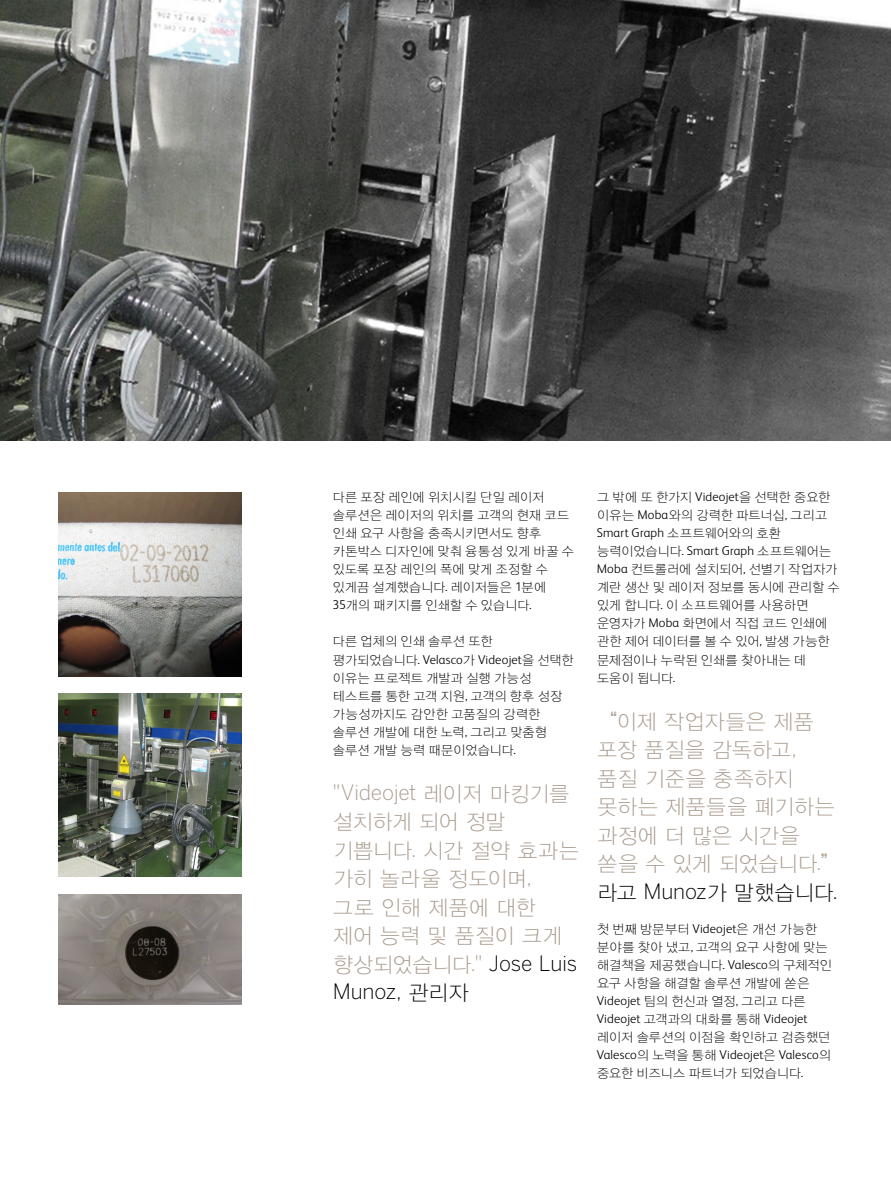
<style>
.page{position:relative;width:891px;height:1188px;background:#fff}
.page>*{position:absolute;margin:0;border:0;box-sizing:border-box;transform-origin:0 0}
.t1{font:21px/28.5px "YDIYGO110 KS Cpc EUC H";letter-spacing:-.05em;color:#a99b8d}
.t2{font:300 21px/28.5px "Benton Gothic";letter-spacing:-.01em;color:#000}
.t3{font:300 21px "Benton Gothic";letter-spacing:-.02em;color:#a99b8d}
.t4{font:12.75px/18px "YDIYGO110 KS Cpc EUC H";letter-spacing:-.045em;color:#000}
.t5{font:300 12.75px "FS Albert Pro";letter-spacing:.01em;color:#000}
.s1{font-family:"FS Albert Pro";font-weight:300}
.s2{font-family:"YDIYGO110 KS Cpc EUC H";font-weight:400}
.s3{font-family:"Benton Gothic";font-weight:300}
.s4{font-family:"YDIYGO110 KS Cpc EUC H";font-weight:400;color:#a99b8d}
.s5{color:#a99b8d}
.s6{color:#000}
.s7{font-family:"Benton Gothic";font-weight:300;color:#000}
</style>
<div class="page">
<img style="left:0;top:0;width:891px;height:441px">
<img style="left:58px;top:492px;width:184px;height:184px">
<img style="left:58px;top:693px;width:184px;height:184px">
<img style="left:58px;top:894px;width:184px;height:111px">
<p class="t4" style="left:333px;top:489px;width:243px">다른 포장 레인에 위치시킬 단일 레이저 솔루션은 레이저의 위치를 고객의 현재 코드 인쇄 요구 사항을 충족시키면서도 향후 카톤박스 디자인에 맞춰 융통성 있게 바꿀 수 있도록 포장 레인의 폭에 맞게 조정할 수 있게끔 설계했습니다<span class="s1">.</span> 레이저들은 <span class="s1">1</span>분에<br><span class="s1">35</span>개의 패키지를 인쇄할 수 있습니다<span class="s1">.</span></p>
<p class="t4" style="left:333px;top:633px;width:162px">다른 업체의 인쇄 솔루션 또한</p>
<p class="t5" style="left:333px;top:650px;width:243px"><span class="s2">평가되었습니다</span>. Velasco<span class="s2">가</span> Videojet<span class="s2">을 선택한</span></p>
<p class="t4" style="left:333px;top:669px;width:231px">이유는 프로젝트 개발과 실행 가능성 테스트를 통한 고객 지원<span class="s1">,</span> 고객의 향후 성장 가능성까지도 감안한 고품질의 강력한 솔루션 개발에 대한 노력<span class="s1">,</span> 그리고 맞춤형 솔루션 개발 능력 때문이었습니다<span class="s1">.</span></p>
<h1 class="t3" style="left:333px;top:780px;width:239px">"Videojet <span class="s2">레이저 마킹기를</span></h1>
<h1 class="t1" style="left:333px;top:808px;width:248px">설치하게 되어 정말 기쁩니다<span class="s3">.</span> 시간 절약 효과는 가히 놀라울 정도이며<span class="s3">,<br></span>그로 인해 제품에 대한 제어 능력 및 품질이 크게</h1>
<h1 class="t2" style="left:333px;top:949px;width:246px"><span class="s4">향상되었습니다</span><span class="s5">."</span> Jose Luis<br>Munoz, <span class="s2">관리자</span></h1>
<p class="t4" style="left:597px;top:489px;width:235px">그 밖에 또 한가지 <span class="s1">Videojet</span>을 선택한 중요한 이유는 <span class="s1">Moba</span>와의 강력한 파트너십<span class="s1">,</span> 그리고</p>
<p class="t5" style="left:597px;top:524px;width:186px">Smart Graph <span class="s2">소프트웨어와의 호환</span></p>
<p class="t4" style="left:597px;top:543px;width:245px">능력이었습니다<span class="s1">. Smart Graph</span> 소프트웨어는<br><span class="s1">Moba</span> 컨트롤러에 설치되어<span class="s1">,</span> 선별기 작업자가 계란 생산 및 레이저 정보를 동시에 관리할 수 있게 합니다<span class="s1">.</span> 이 소프트웨어를 사용하면 운영자가 <span class="s1">Moba</span> 화면에서 직접 코드 인쇄에 관한 제어 데이터를 볼 수 있어<span class="s1">,</span> 발생 가능한 문제점이나 누락된 인쇄를 찾아내는 데 도움이 됩니다<span class="s1">.</span></p>
<h1 class="t1" style="left:597px;top:708px;width:246px">“이제 작업자들은 제품 포장 품질을 감독하고<span class="s3">, </span>품질 기준을 충족하지 못하는 제품들을 폐기하는 과정에 더 많은 시간을 쏟을 수 있게 되었습니다<span class="s3">.</span>” <span class="s6">라고</span> <span class="s7">Munoz</span><span class="s6">가 말했습니다</span><span class="s7">.</span></h1>
<p class="t4" style="left:597px;top:920px;width:237px">첫 번째 방문부터 <span class="s1">Videojet</span>은 개선 가능한 분야를 찾아 냈고<span class="s1">,</span> 고객의 요구 사항에 맞는 해결책을 제공했습니다<span class="s1">. Valesco</span>의 구체적인 요구 사항을 해결할 솔루션 개발에 쏟은<br><span class="s1">Videojet</span> 팀의 헌신과 열정<span class="s1">,</span> 그리고 다른</p>
<p class="t5" style="left:597px;top:1010px;width:213px">Videojet <span class="s2">고객과의 대화를 통해</span> Videojet</p>
<p class="t4" style="left:597px;top:1028px;width:235px">레이저 솔루션의 이점을 확인하고 검증했던</p>
<p class="t5" style="left:597px;top:1046px;width:236px">Valesco<span class="s2">의 노력을 통해</span> Videojet<span class="s2">은</span> Valesco<span class="s2">의</span></p>
<p class="t4" style="left:597px;top:1064px;width:208px">중요한 비즈니스 파트너가 되었습니다<span class="s1">.</span></p>
</div>
